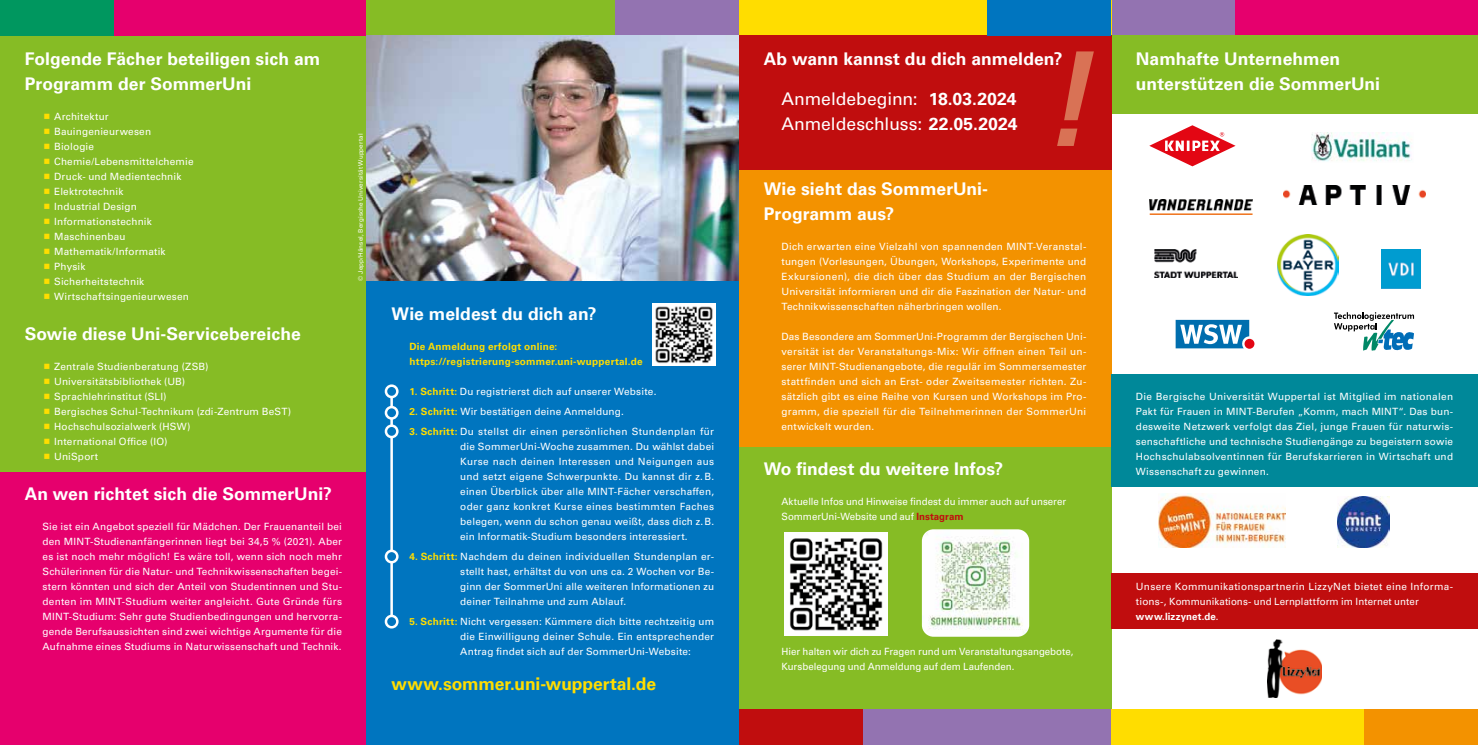
<style>
.page{position:relative;width:1478px;height:745px;background:#fff}
.page>*{position:absolute;margin:0;border:0;box-sizing:border-box;transform-origin:0 0}
.t1{font:700 17.5px/25px "Univers LT Pro 65";letter-spacing:.005em;color:#fff}
.t2{font:17.5px/25px "Univers LT Pro 55 Roman";color:#fff}
.t3{font:700 17.5px "Univers LT Pro 65";letter-spacing:-.005em;color:#fd0}
.t4{font:10px/15px "Univers LT Pro 55 Roman";letter-spacing:.015em;color:#fff;text-align:justify}
.t5{font:10px/15px "Univers LT Pro 55 Roman";letter-spacing:-.005em;color:#fff}
.t6{font:700 10px/15px "Univers LT Pro 65";letter-spacing:.02em;color:#fd0}
.t7{font:700 10px "Univers LT Pro 65";letter-spacing:.015em;color:#fff}
.t8{font:6.25px "Univers LT Pro 55 Roman";letter-spacing:.02em;color:#fff}
.s1{font-family:"Univers LT Pro 65";font-weight:700;color:#fd0}
.s2{font-family:"Univers LT Pro 65";font-weight:700}
.s3{font-family:"Univers LT Pro 65";font-weight:700;color:#c00d0e}
.s4{font-family:"Univers LT Pro 55 Roman";font-weight:400}
</style>
<div class="page">
<div style="left:739px;top:165px;width:372px;height:287px;background:#f39200"></div>
<div style="left:739px;top:446px;width:372px;height:298px;background:#86bc25"></div>
<div style="left:739px;top:709px;width:372px;height:35px;background:#9373b1"></div>
<div style="left:0;top:472px;width:367px;height:272px;background:#e6006d"></div>
<div style="left:1111px;top:0;width:367px;height:35px;background:#e6006d"></div>
<div style="left:1111px;top:0;width:124px;height:35px;background:#9373b1"></div>
<div style="left:0;top:35px;width:367px;height:437px;background:#86bc25"></div>
<div style="left:0;top:0;width:367px;height:35px;background:#e6006d"></div>
<div style="left:0;top:0;width:113px;height:35px;background:#00975f"></div>
<div style="left:739px;top:0;width:372px;height:35px;background:#fd0"></div>
<div style="left:367px;top:0;width:372px;height:35px;background:#86bc25"></div>
<div style="left:1111px;top:35px;width:367px;height:78px;background:#86bc25"></div>
<div style="left:1111px;top:709px;width:367px;height:35px;background:#fd0"></div>
<div style="left:739px;top:35px;width:372px;height:135px;background:#c00d0e"></div>
<div style="left:1111px;top:373px;width:367px;height:113px;background:#089"></div>
<div style="left:1111px;top:573px;width:367px;height:55px;background:#c00d0e"></div>
<div style="left:367px;top:220px;width:372px;height:524px;background:#0075bf"></div>
<div style="left:739px;top:709px;width:124px;height:35px;background:#c00d0e"></div>
<div style="left:1364px;top:709px;width:114px;height:35px;background:#f39200"></div>
<div style="left:987px;top:0;width:124px;height:35px;background:#0075bf"></div>
<div style="left:615px;top:0;width:124px;height:35px;background:#9373b1"></div>
<svg style="left:1057px;top:51px;width:37px;height:95px"></svg>
<img style="left:652px;top:303px;width:63px;height:62px">
<hr style="left:390px;top:396px;width:3px;height:227px;background:#fff">
<div style="left:385px;top:384px;width:13px;height:14px;border:2px solid #fff;border-radius:50%"></div>
<svg style="left:386px;top:407px;width:11px;height:11px"></svg>
<div style="left:385px;top:405px;width:13px;height:14px;border:2px solid #fff;border-radius:50%"></div>
<svg style="left:386px;top:425px;width:11px;height:12px"></svg>
<div style="left:385px;top:424px;width:13px;height:14px;border:2px solid #fff;border-radius:50%"></div>
<svg style="left:386px;top:550px;width:11px;height:12px"></svg>
<div style="left:385px;top:549px;width:13px;height:14px;border:2px solid #fff;border-radius:50%"></div>
<svg style="left:386px;top:615px;width:11px;height:12px"></svg>
<div style="left:385px;top:614px;width:13px;height:14px;border:2px solid #fff;border-radius:50%"></div>
<img style="left:922px;top:529px;width:107px;height:107px">
<img style="left:784px;top:532px;width:103px;height:102px">
<img style="left:1338px;top:496px;width:51px;height:51px">
<img style="left:367px;top:35px;width:372px;height:245px">
<img style="left:1158px;top:493px;width:127px;height:54px">
<img style="left:1267px;top:639px;width:54px;height:58px">
<div style="left:1244px;top:338px;width:10px;height:10px;background:#e30613;border-radius:50%"></div>
<svg style="left:1175px;top:319px;width:74px;height:29px"></svg>
<img style="left:1149px;top:199px;width:103px;height:15px">
<svg style="left:1334px;top:312px;width:80px;height:38px"></svg>
<img style="left:1381px;top:249px;width:39px;height:39px">
<img style="left:1277px;top:234px;width:61px;height:62px">
<img style="left:1154px;top:249px;width:84px;height:28px">
<img style="left:1311px;top:132px;width:101px;height:30px">
<svg style="left:1149px;top:125px;width:86px;height:41px"></svg>
<img style="left:1283px;top:186px;width:143px;height:18px">
<h1 class="t1" style="left:25px;top:45px;width:297px">Folgende Fächer beteiligen sich am<br>Programm der SommerUni</h1>
<p class="t4" style="left:54px;top:108px;width:141px;text-align:left">Architektur<br>Bauingenieurwesen<br>Biologie<br>Chemie/Lebensmittelchemie<br>Druck- und Medientechnik<br>Elektrotechnik<br>Industrial Design<br>Informationstechnik<br>Maschinenbau<br>Mathematik/Informatik<br>Physik<br>Sicherheitstechnik<br>Wirtschaftsingenieurwesen</p>
<h1 class="t1" style="left:25px;top:320px;width:278px">Sowie diese Uni-Servicebereiche</h1>
<p class="t4" style="left:54px;top:358px;width:238px;text-align:left">Zentrale Studienberatung (ZSB)<br>Universitätsbibliothek (UB)<br>Sprachlehrinstitut (SLI)<br>Bergisches Schul-Technikum (zdi-Zentrum BeST)<br>Hochschulsozialwerk (HSW)<br>International Office (IO)<br>UniSport</p>
<h1 class="t1" style="left:25px;top:480px;width:308px">An wen richtet sich die SommerUni?</h1>
<p class="t4" style="left:43px;top:518px;width:301px">Sie ist ein Angebot speziell für Mädchen. Der Frauenanteil bei den MINT-Studienanfängerinnen liegt bei 34,5 % (2021). Aber es ist noch mehr möglich! Es wäre toll, wenn sich noch mehr Schülerinnen für die Natur- und Technikwissenschaften begei&shy;stern könnten und sich der Anteil von Studentinnen und Stu&shy;denten im MINT-Studium weiter angleicht. Gute Gründe fürs MINT-Studium: Sehr gute Studienbedingungen und hervorra&shy;gende Berufsaussichten sind zwei wichtige Argumente für die Aufnahme eines Studiums in Naturwissenschaft und Technik.</p>
<p class="t8" style="left:356px;top:280px;width:148px;rotate:-90deg">© Jepp/Hänsel, Bergische Universität Wuppertal</p>
<h1 class="t1" style="left:392px;top:300px;width:206px">Wie meldest du dich an?</h1>
<p class="t6" style="left:409px;top:338px;width:235px">Die Anmeldung erfolgt online: https://registrierung-sommer.uni-wuppertal.de</p>
<p class="t4" style="left:409px;top:383px;width:249px"><span class="s1">1. Schritt:</span> Du registrierst dich auf unserer Website.</p>
<p class="t4" style="left:409px;top:403px;width:216px"><span class="s1">2. Schritt:</span> Wir bestätigen deine Anmeldung.</p>
<p class="t4" style="left:460px;top:423px;width:255px;text-indent:-51px"><span class="s1">3. Schritt:</span> Du stellst dir einen persönlichen Stundenplan für die SommerUni-Woche zusammen. Du wählst dabei Kurse nach deinen Interessen und Neigungen aus und setzt eigene Schwerpunkte. Du kannst dir z.B. einen Überblick über alle MINT-Fächer verschaffen, oder ganz konkret Kurse eines bestimmten Faches belegen, wenn du schon genau weißt, dass dich z.B. ein Informatik-Studium besonders interessiert.</p>
<p class="t4" style="left:460px;top:548px;width:255px;text-indent:-51px"><span class="s1">4. Schritt:</span> Nachdem du deinen individuellen Stundenplan er&shy;stellt hast, erhältst du von uns ca. 2 Wochen vor Be&shy;ginn der SommerUni alle weiteren Informationen zu deiner Teilnahme und zum Ablauf.</p>
<p class="t4" style="left:460px;top:613px;width:255px;text-indent:-51px"><span class="s1">5. Schritt:</span> Nicht vergessen: Kümmere dich bitte rechtzeitig um die Einwilligung deiner Schule. Ein entsprechender Antrag findet sich auf der SommerUni-Website:</p>
<h1 class="t3" style="left:392px;top:671px;width:266px">www.sommer.uni-wuppertal.de</h1>
<h1 class="t1" style="left:764px;top:45px;width:300px">Ab wann kannst du dich anmelden?</h1>
<h1 class="t2" style="left:781px;top:85px;width:237px">Anmeldebeginn: <span class="s2">18.03.2024<br></span>Anmeldeschluss: <span class="s2">22.05.2024</span></h1>
<h1 class="t1" style="left:764px;top:175px;width:226px">Wie sieht das SommerUni-<br>Programm aus?</h1>
<p class="t4" style="left:781px;top:238px;width:306px">Dich erwarten eine Vielzahl von spannenden MINT-Veranstal&shy;tungen (Vorlesungen, Übungen, Workshops, Experimente und Exkursionen), die dich über das Studium an der Bergischen Universität informieren und dir die Faszination der Natur- und Technikwissenschaften näherbringen wollen.</p>
<p class="t4" style="left:781px;top:328px;width:306px">Das Besondere am SommerUni-Programm der Bergischen Uni&shy;versität ist der Veranstaltungs-Mix: Wir öffnen einen Teil un&shy;serer MINT-Studienangebote, die regulär im Sommersemester stattfinden und sich an Erst- oder Zweitsemester richten. Zu&shy;sätzlich gibt es eine Reihe von Kursen und Workshops im Pro&shy;gramm, die speziell für die Teilnehmerinnen der SommerUni entwickelt wurden.</p>
<h1 class="t1" style="left:764px;top:455px;width:241px">Wo findest du weitere Infos?</h1>
<p class="t5" style="left:781px;top:493px;width:286px">Aktuelle Infos und Hinweise findest du immer auch auf unserer<br>SommerUni-Website und auf <span class="s3">Instagram</span></p>
<p class="t4" style="left:781px;top:643px;width:293px">Hier halten wir dich zu Fragen rund um Veranstaltungsangebote,<br>Kursbelegung und Anmeldung auf dem Laufenden.</p>
<h1 class="t1" style="left:1136px;top:45px;width:246px">Namhafte Unternehmen unterstützen die SommerUni</h1>
<p class="t4" style="left:1136px;top:388px;width:319px">Die Bergische Universität Wuppertal ist Mitglied im nationalen Pakt für Frauen in MINT-Berufen „Komm, mach MINT“. Das bun&shy;desweite Netzwerk verfolgt das Ziel, junge Frauen für naturwis&shy;senschaftliche und technische Studiengänge zu begeistern sowie Hochschulabsolventinnen für Berufskarrieren in Wirtschaft und Wissenschaft zu gewinnen.</p>
<p class="t4" style="left:1136px;top:578px;width:319px">Unsere Kommunikationspartnerin LizzyNet bietet eine Informa&shy;tions-, Kommunikations- und Lernplattform im Internet unter</p>
<p class="t7" style="left:1136px;top:609px;width:84px">www.lizzynet.de<span class="s4">.</span></p>
</div>
